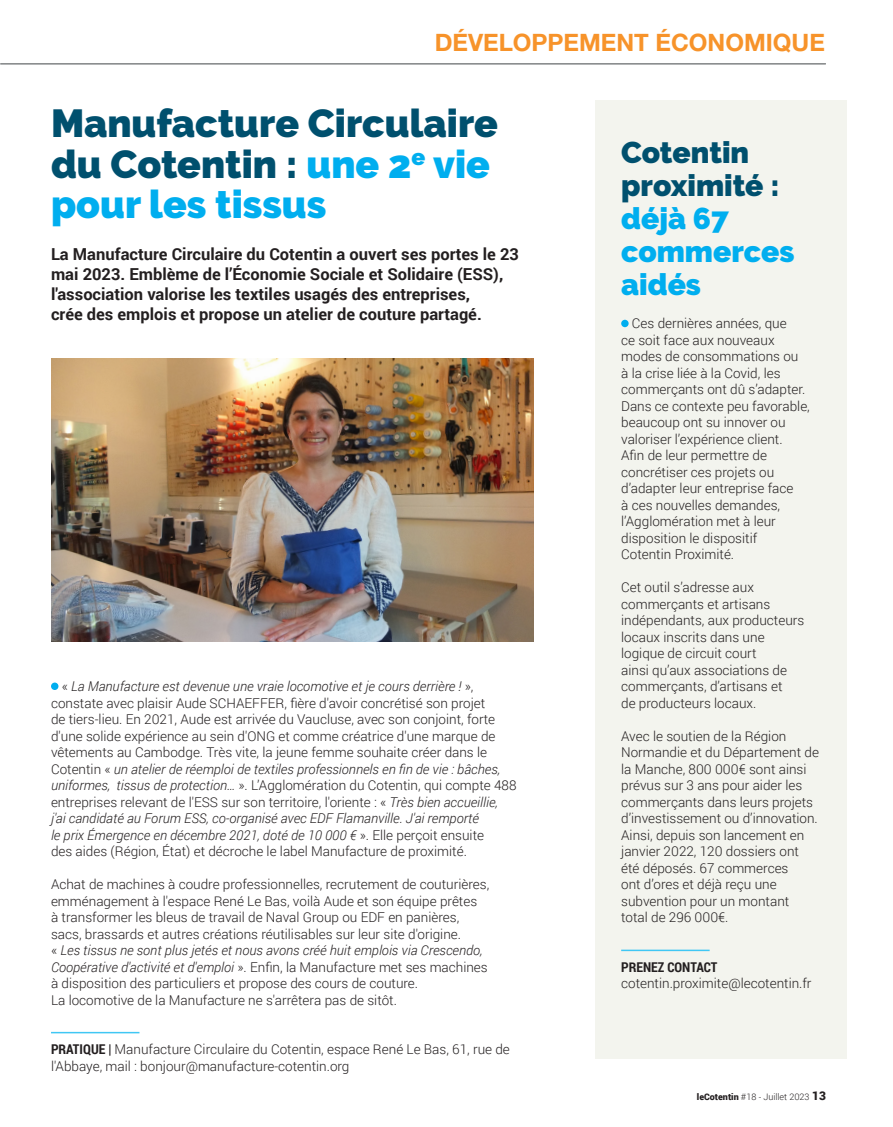
<style>
.page{position:relative;width:893px;height:1127px;background:#fff}
.page>*{position:absolute;margin:0;border:0;box-sizing:border-box;transform-origin:0 0}
.t1{font:900 39px/40.5px "Raleway";color:#00506e}
.t2{font:900 30px/33px "Raleway";color:#00aeef}
.t3{font:900 30px/33px "Raleway";color:#00506e}
.t4{font:700 24px "Helvetica Neue LT Std";color:#f7932a}
.t5{font:700 16.5px/19.8px "Roboto";color:#231f20}
.t6{font:300 13.5px/16.5px "Roboto";color:#231f20}
.t7{font:italic 300 13.5px/16.5px "Roboto";color:#231f20}
.t8{font:700 13.5px "Roboto Condensed";color:#231f20}
.t9{font:300 9px "Roboto";color:#231f20}
.s1{color:#00aeef}
.s2{font-style:italic}
.s3{font-style:normal}
.s4{font-family:"Roboto Condensed";font-weight:700}
.s5{font-weight:900}
.s6{font-weight:900;font-size:12px}
</style>
<div class="page">
<div style="left:595px;top:101px;width:251px;height:958px;background:#f3f4ee"></div>
<hr style="left:0;top:64px;width:826px;height:1px;background:#888b8c">
<img style="left:51px;top:358px;width:483px;height:283px">
<div style="left:621px;top:320px;width:8px;height:7px;background:#00aeef;border-radius:50%"></div>
<hr style="left:621px;top:949px;width:89px;height:2px;background:#40c7f4">
<div style="left:51px;top:682px;width:7px;height:8px;background:#00aeef;border-radius:50%"></div>
<hr style="left:51px;top:1032px;width:88px;height:1px;background:#40c7f4">
<p class="t4" style="left:435px;top:28px;width:392px">DÉVELOPPEMENT ÉCONOMIQUE</p>
<p class="t1" style="left:51px;top:103px;width:448px">Manufacture Circulaire du Cotentin : <span class="s1">une 2</span><sup>e</sup> <span class="s1">vie pour les tissus</span></p>
<p class="t5" style="left:51px;top:244px;width:469px">La Manufacture Circulaire du Cotentin a ouvert ses portes le 23 mai 2023. Emblème de l’Économie Sociale et Solidaire (ESS), l'association valorise les textiles usagés des entreprises,</p>
<p class="t5" style="left:51px;top:303px;width:432px">crée des emplois et propose un atelier de couture partagé.</p>
<p class="t6" style="left:51px;top:677px;width:467px;text-indent:11px">« <span class="s2">La Manufacture est devenue une vraie locomotive et je cours derrière !</span> », constate avec plaisir Aude SCHAEFFER, fière d'avoir concrétisé son projet<br>de tiers-lieu. En 2021, Aude est arrivée du Vaucluse, avec son conjoint, forte d'une solide expérience au sein d'ONG et comme créatrice d'une marque de vêtements au Cambodge. Très vite, la jeune femme souhaite créer dans le Cotentin « <span class="s2">un atelier de réemploi de textiles professionnels en fin de vie : bâches, uniformes, tissus de protection…</span> ». L’Agglomération du Cotentin, qui compte 488 entreprises relevant de l'ESS sur son territoire, l'oriente : « <span class="s2">Très bien accueillie,<br>j'ai candidaté au Forum ESS, co-organisé avec EDF Flamanville. J'ai remporté<br>le prix Émergence en décembre 2021, doté de 10 000 €</span> ». Elle perçoit ensuite<br>des aides (Région, État) et décroche le label Manufacture de proximité.</p>
<p class="t6" style="left:51px;top:875px;width:440px">Achat de machines à coudre professionnelles, recrutement de couturières, emménagement à l'espace René Le Bas, voilà Aude et son équipe prêtes<br>à transformer les bleus de travail de Naval Group ou EDF en panières, sacs, brassards et autres créations réutilisables sur leur site d'origine.</p>
<p class="t7" style="left:51px;top:941px;width:438px"><span class="s3">«</span> Les tissus ne sont plus jetés et nous avons créé huit emplois via Crescendo,<br>Coopérative d'activité et d'emploi <span class="s3">». Enfin, la Manufacture met ses machines à disposition des particuliers et propose des cours de couture.</span></p>
<p class="t6" style="left:51px;top:991px;width:347px">La locomotive de la Manufacture ne s'arrêtera pas de sitôt.</p>
<p class="t6" style="left:51px;top:1040px;width:460px"><span class="s4">PRATIQUE |</span> Manufacture Circulaire du Cotentin, espace René Le Bas, 61, rue de l'Abbaye, mail : bonjour@manufacture-cotentin.org</p>
<p class="t3" style="left:621px;top:136px;width:160px">Cotentin proximité :</p>
<p class="t2" style="left:621px;top:202px;width:175px">déjà 67 commerces</p>
<p class="t2" style="left:621px;top:268px;width:81px">aidés</p>
<p class="t6" style="left:621px;top:315px;width:186px;text-indent:11px">Ces dernières années, que<br>ce soit face aux nouveaux modes de consommations ou à la crise liée à la Covid, les commerçants ont dû s’adapter.</p>
<p class="t6" style="left:621px;top:397px;width:190px">Dans ce contexte peu favorable, beaucoup ont su innover ou valoriser l’expérience client.</p>
<p class="t6" style="left:621px;top:447px;width:174px">Afin de leur permettre de concrétiser ces projets ou d’adapter leur entreprise face à ces nouvelles demandes, l’Agglomération met à leur disposition le dispositif<br>Cotentin Proximité.</p>
<p class="t6" style="left:621px;top:579px;width:185px">Cet outil s’adresse aux commerçants et artisans indépendants, aux producteurs locaux inscrits dans une logique de circuit court<br>ainsi qu’aux associations de commerçants, d’artisans et<br>de producteurs locaux.</p>
<p class="t6" style="left:621px;top:727px;width:199px">Avec le soutien de la Région<br>Normandie et du Département de la Manche, 800 000€ sont ainsi prévus sur 3 ans pour aider les commerçants dans leurs projets d’investissement ou d’innovation.</p>
<p class="t6" style="left:621px;top:826px;width:185px">Ainsi, depuis son lancement en janvier 2022, 120 dossiers ont été déposés. 67 commerces ont d’ores et déjà reçu une subvention pour un montant total de 296 000€.</p>
<p class="t8" style="left:621px;top:957px;width:98px">PRENEZ CONTACT</p>
<p class="t6" style="left:621px;top:975px;width:192px">cotentin.proximite@lecotentin.fr</p>
<p class="t9" style="left:697px;top:1090px;width:131px"><span class="s5">leCotentin</span> #18 - Juillet 2023 <span class="s6">13</span></p>
</div>
